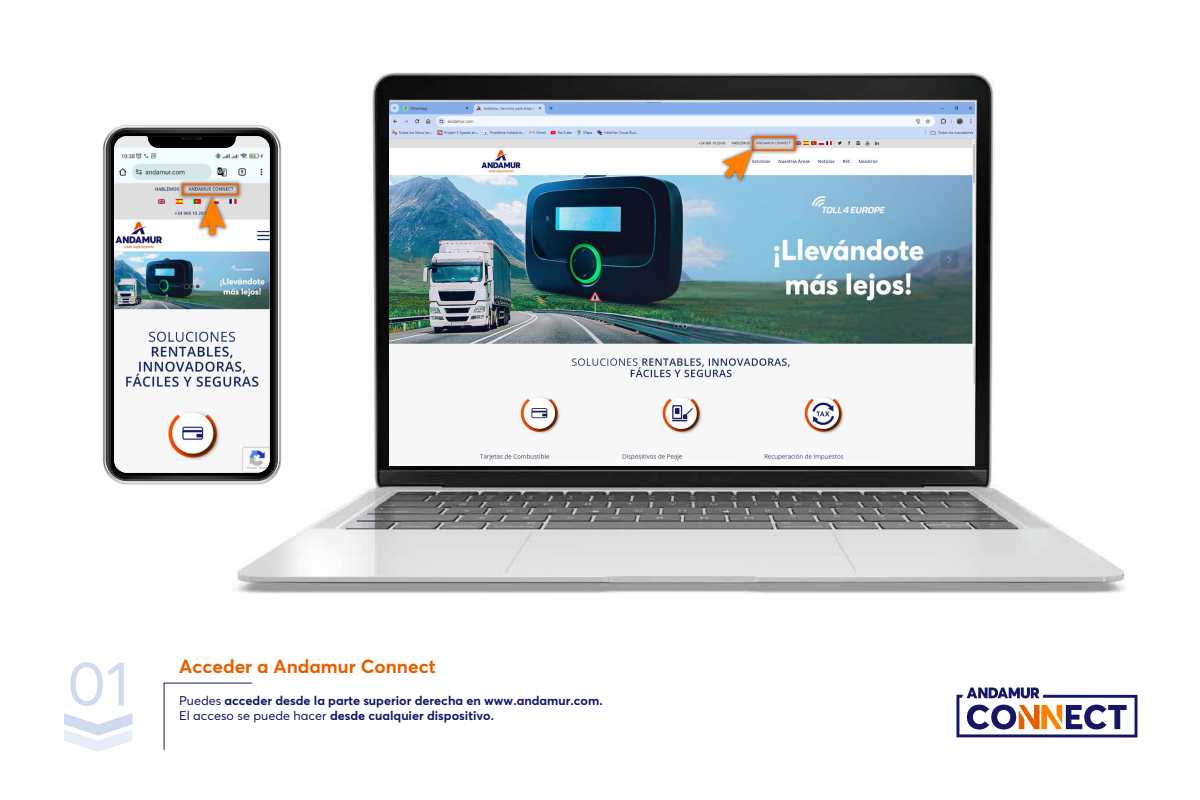
<style>
.page{position:relative;width:1200px;height:800px;background:#fff}
.page>*{position:absolute;margin:0;border:0;box-sizing:border-box;transform-origin:0 0}
.t1{font:62.5px "Averta";color:#d1daee}
.t2{font:700 18.75px "Averta";color:#e76000}
.t3{font:700 12.5px/15px "Averta";color:#161665}
.s1{font-weight:400}
</style>
<div class="page">
<img style="left:144px;top:72px;width:982px;height:522px">
<svg style="left:163px;top:682px;width:90px;height:68px"></svg>
<svg style="left:64px;top:713px;width:68px;height:39px"></svg>
<svg style="left:956px;top:688px;width:181px;height:50px"></svg>
<img style="left:390px;top:102px;width:585px;height:364px">
<img style="left:746px;top:130px;width:55px;height:27px">
<div style="left:752px;top:136px;width:44px;height:15px;border:2px solid #e7660e"></div>
<img style="left:716px;top:144px;width:42px;height:42px">
<svg style="left:722px;top:149px;width:31px;height:32px"></svg>
<img style="left:104px;top:126px;width:176px;height:357px">
<h1 class="t1" style="left:67px;top:641px;width:64px">01</h1>
<h2 class="t2" style="left:179px;top:654px;width:258px">Acceder a Andamur Connect</h2>
<p class="t3" style="left:179px;top:692px;width:425px"><span class="s1">Puedes</span> acceder desde la parte superior derecha en www.andamur.com.<br><span class="s1">El acceso se puede hacer</span> desde cualquier dispositivo.</p>
</div>
